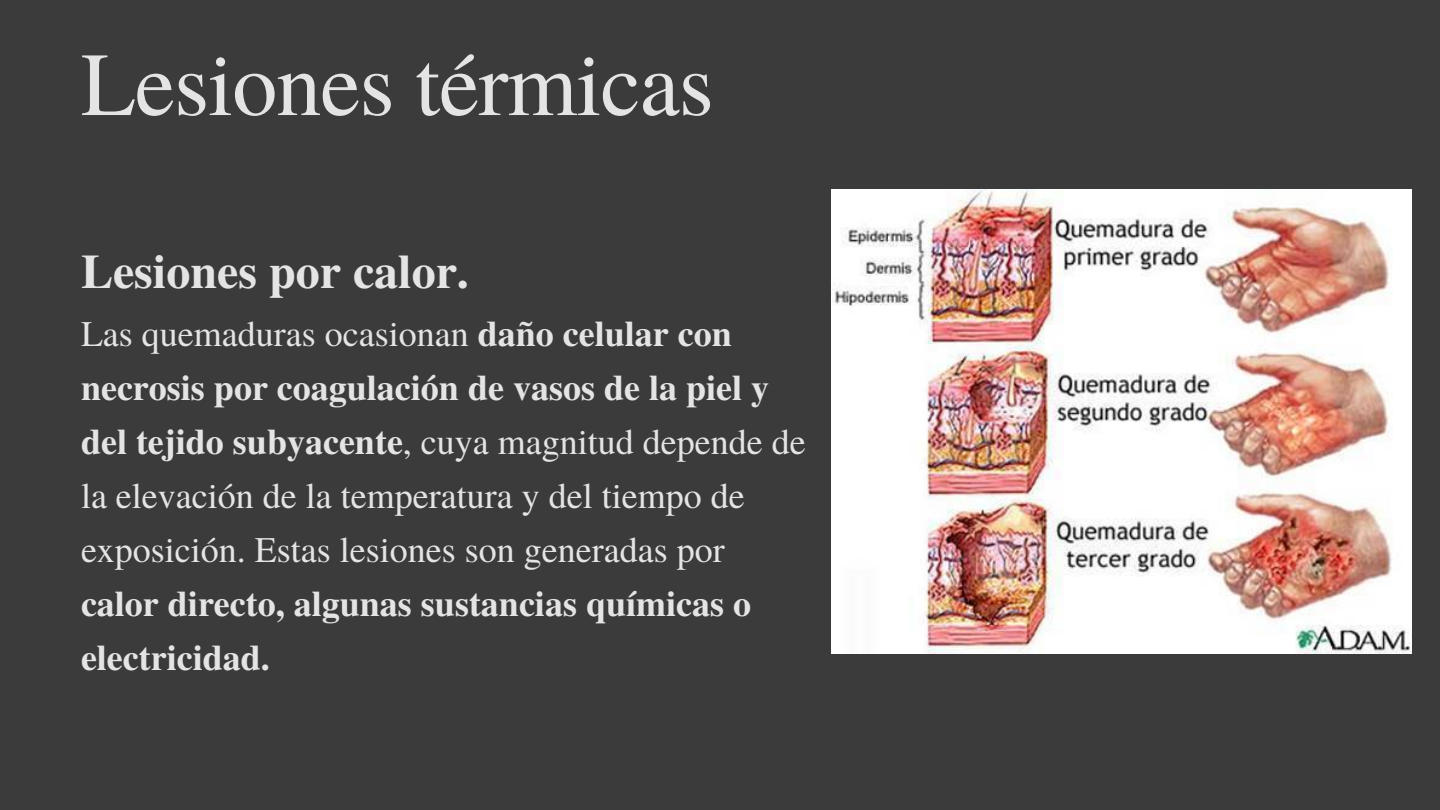
<style>
.page{position:relative;width:1440px;height:810px;background:#3b3b3b}
.page>*{position:absolute;margin:0;border:0;box-sizing:border-box;transform-origin:0 0}
.t1{font:90px "Te X Gyre Termes";letter-spacing:-.01em;color:#e4e4e4}
.t2{font:700 48px "Te X Gyre Termes";color:#e4e4e4}
.t3{font:36px/54px "Te X Gyre Termes";color:#e4e4e4}
.t4{font:700 36px/54px "Te X Gyre Termes";color:#e4e4e4}
.s1{font-weight:700}
</style>
<div class="page">
<img style="left:832px;top:190px;width:579px;height:463px">
<h1 class="t1" style="left:81px;top:20px;width:634px">Lesiones térmicas</h1>
<h2 class="t2" style="left:81px;top:234px;width:389px">Lesiones por calor.</h2>
<p class="t3" style="left:81px;top:305px;width:726px">Las quemaduras ocasionan <span class="s1">daño celular con necrosis por coagulación de vasos de la piel y del tejido subyacente</span>, cuya magnitud depende de la elevación de la temperatura y del tiempo de exposición. Estas lesiones son generadas por</p>
<p class="t4" style="left:81px;top:575px;width:672px">calor directo, algunas sustancias químicas o electricidad.</p>
</div>
